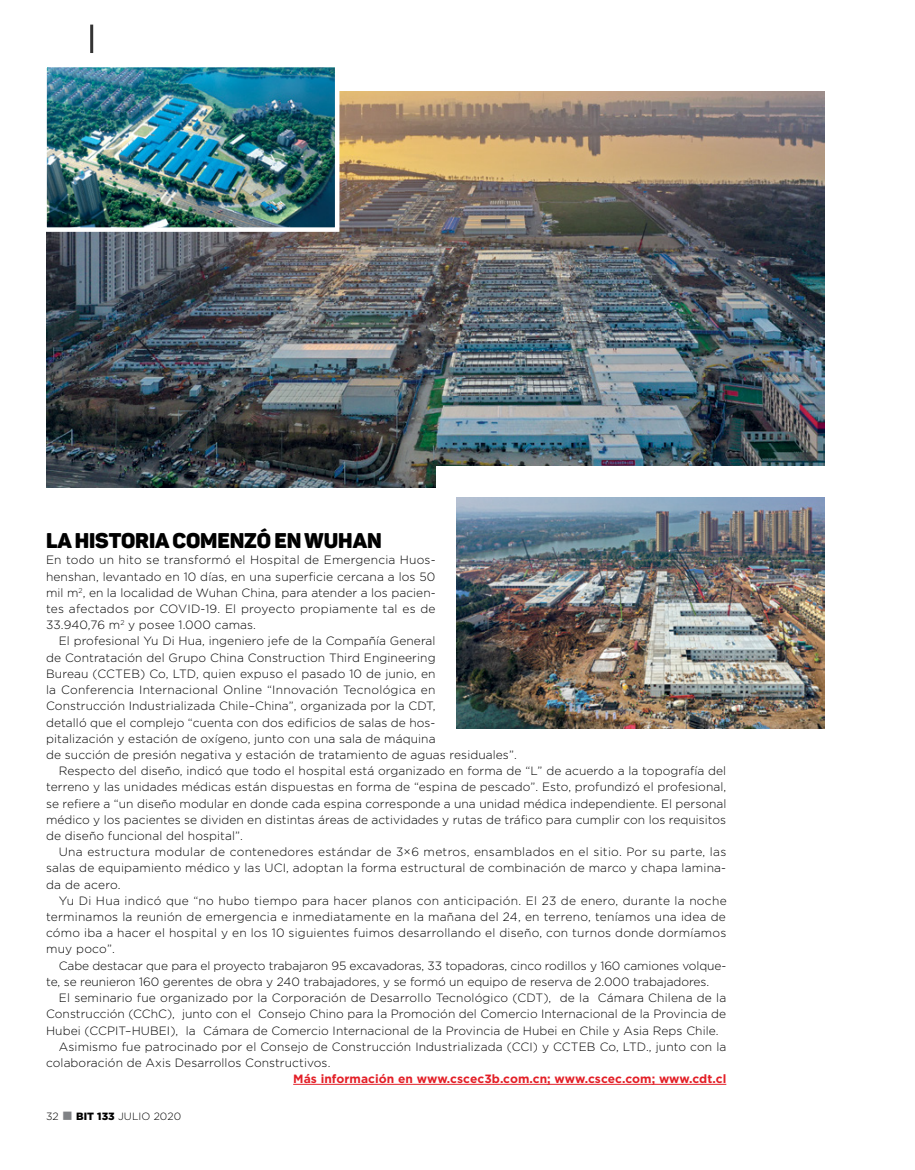
<style>
.page{position:relative;width:915px;height:1170px;background:#fff}
.page>*{position:absolute;margin:0;border:0;box-sizing:border-box;transform-origin:0 0}
.t1{font:21px "Panton Black Caps";letter-spacing:-.005em;color:#000}
.t2{font:300 12px/16.2px "Gotham";letter-spacing:.005em;color:#000;text-align:justify}
.t3{font:300 12px "Gotham";letter-spacing:.025em;color:#000}
.t4{font:700 12px "Gotham";letter-spacing:-.005em;color:#e31f27}
.t5{font:300 10.5px "Gotham";letter-spacing:.005em;color:#000}
.s1{color:#808285}
.s2{font-weight:900}
</style>
<div class="page">
<hr style="left:293px;top:1083px;width:433px;height:1px;background:#e31f27">
<img style="left:46px;top:91px;width:778px;height:396px">
<img style="left:456px;top:497px;width:368px;height:231px">
<img style="left:47px;top:68px;width:287px;height:159px">
<div style="left:42px;top:63px;width:297px;height:169px;border:4px solid #fff"></div>
<div style="left:436px;top:466px;width:402px;height:25px;background:#fff"></div>
<hr style="left:90px;top:25px;width:3px;height:28px;background:#333">
<h1 class="t1" style="left:46px;top:527px;width:337px">LA HISTORIA COMENZÓ EN WUHAN</h1>
<p class="t2" style="left:46px;top:551px;width:391px">En todo un hito se transformó el Hospital de Emergencia Huos&shy;henshan, levantado en 10 días, en una superficie cercana a los 50 mil m<sup>2</sup>, en la localidad de Wuhan China, para atender a los pacien&shy;tes afectados por COVI D-19. El proyecto propiamente tal es de 33.940,76 m<sup>2</sup> y posee 1.000 camas.</p>
<p class="t2" style="left:59px;top:632px;width:378px">El profesional Yu Di Hua, ingeniero jefe de la Compañía General</p>
<p class="t2" style="left:46px;top:649px;width:391px">de Contratación del Grupo China Construction Third Engineering</p>
<p class="t2" style="left:46px;top:665px;width:391px">Bureau (CCTEB) Co, LTD, quien expuso el pasado 10 de junio, en</p>
<p class="t2" style="left:46px;top:681px;width:391px">la Conferencia I nternacional Online “I nnovación Tecnológica en</p>
<p class="t2" style="left:46px;top:697px;width:391px">Construcción I ndustrializada Chile–China”, organizada por la CDT,</p>
<p class="t2" style="left:46px;top:713px;width:391px">detalló que el complejo “cuenta con dos edificios de salas de hos-</p>
<p class="t2" style="left:46px;top:730px;width:391px">pitalización y estación de oxígeno, junto con una sala de máquina</p>
<p class="t2" style="left:46px;top:746px;width:472px">de succión de presión negativa y estación de tratamiento de aguas residuales”.</p>
<p class="t2" style="left:59px;top:762px;width:668px">Respecto del diseño, indicó que todo el hospital está organizado en forma de “L” de acuerdo a la topografía del</p>
<p class="t2" style="left:46px;top:778px;width:681px">terreno y las unidades médicas están dispuestas en forma de “espina de pescado”. Esto, profundizó el profesional,</p>
<p class="t2" style="left:46px;top:794px;width:681px">se refiere a “un diseño modular en donde cada espina corresponde a una unidad médica independiente. El personal</p>
<p class="t2" style="left:46px;top:811px;width:681px">médico y los pacientes se dividen en distintas áreas de actividades y rutas de tráfico para cumplir con los requisitos</p>
<p class="t2" style="left:46px;top:827px;width:198px">de diseño funcional del hospital”.</p>
<p class="t3" style="left:59px;top:844px;width:668px">U na estructura modular de contenedores estándar de 3×6 metros, ensamblados en el sitio. Por su parte, las</p>
<p class="t2" style="left:46px;top:859px;width:681px">salas de equipamiento médico y las UCI, adoptan la forma estructural de combinación de marco y chapa lamina-</p>
<p class="t2" style="left:46px;top:875px;width:76px">da de acero.</p>
<p class="t3" style="left:59px;top:892px;width:669px">Yu Di Hua indicó que “no hubo tiempo para hacer planos con anticipación. El 23 de enero, durante la noche</p>
<p class="t2" style="left:46px;top:908px;width:681px">terminamos la reunión de emergencia e inmediatamente en la mañana del 24, en terreno, teníamos una idea de</p>
<p class="t2" style="left:46px;top:924px;width:681px">cómo iba a hacer el hospital y en los 10 siguientes fuimos desarrollando el diseño, con turnos donde dormíamos</p>
<p class="t2" style="left:46px;top:940px;width:70px">muy poco”.</p>
<p class="t2" style="left:59px;top:956px;width:668px">Cabe destacar que para el proyecto trabajaron 95 excavadoras, 33 topadoras, cinco rodillos y 160 camiones volque-</p>
<p class="t2" style="left:46px;top:973px;width:664px">te, se reunieron 160 gerentes de obra y 240 trabajadores, y se formó un equipo de reserva de 2.000 trabajadores.</p>
<p class="t2" style="left:59px;top:989px;width:668px">El seminario fue organizado por la Corporación de Desarrollo Tecnológico (CDT), de la Cámara Chilena de la</p>
<p class="t2" style="left:46px;top:1005px;width:681px">Construcción (CChC), junto con el Consejo Chino para la Promoción del Comercio I nternacional de la Provincia de</p>
<p class="t2" style="left:46px;top:1021px;width:673px">Hubei (CCPIT–HU BEI), la Cámara de Comercio I nternacional de la Provincia de Hubei en Chile y Asia Reps Chile.</p>
<p class="t2" style="left:59px;top:1037px;width:668px">Asimismo fue patrocinado por el Consejo de Construcción I ndustrializada (CCI) y CCTEB Co, LTD., junto con la</p>
<p class="t2" style="left:46px;top:1054px;width:286px">colaboración de Axis Desarrollos Constructivos.</p>
<p class="t4" style="left:293px;top:1070px;width:434px">M ás información en www.cscec3b.com.cn; www.cscec.com; www.cdt.cl</p>
<p class="t5" style="left:46px;top:1109px;width:136px">32 <span class="s1">■</span> <span class="s2">BIT 133</span> julio 2020</p>
</div>
